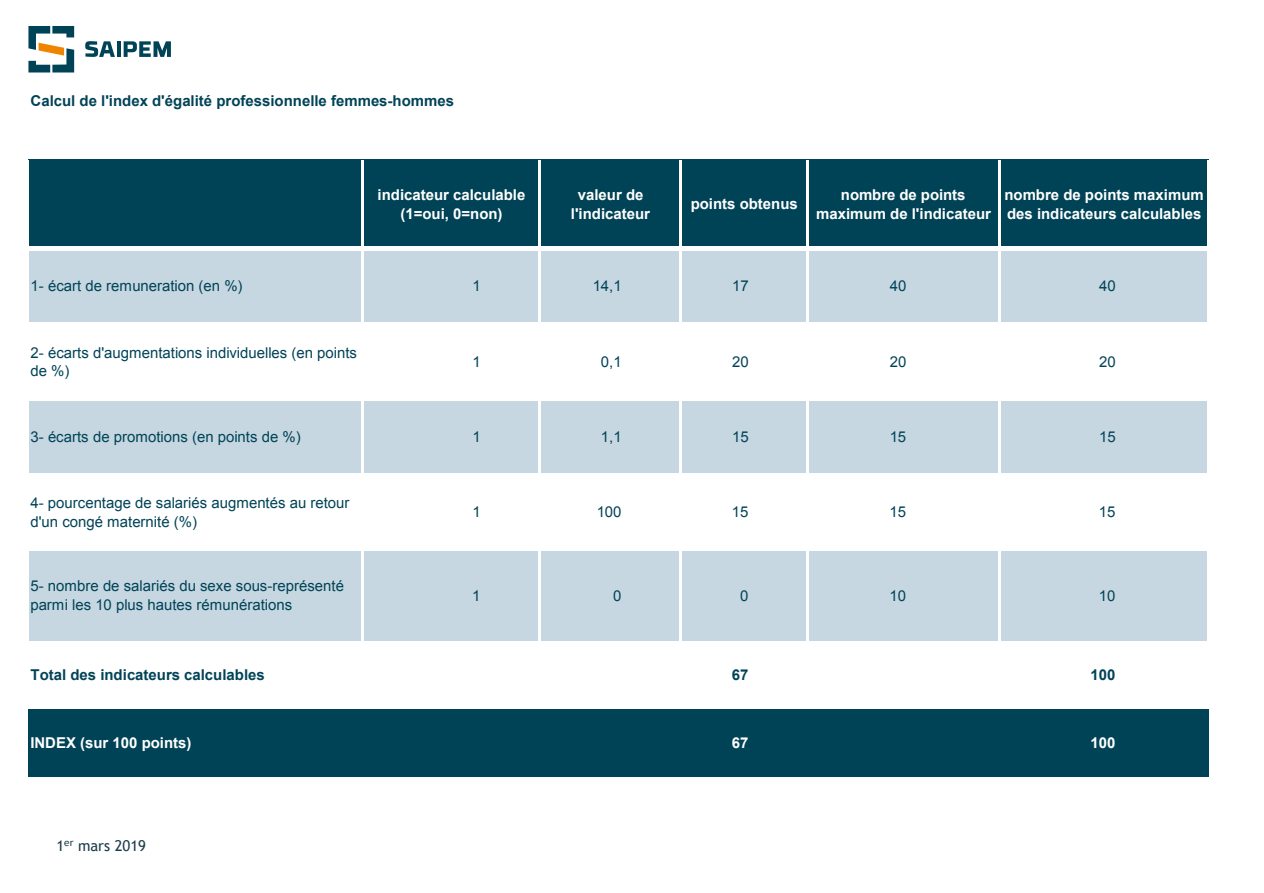
<style>
.page{position:relative;width:1264px;height:893px;background:#fff}
.page>*{position:absolute;margin:0;border:0;box-sizing:border-box;transform-origin:0 0}
.t1{font:15px/18.6px "Arial";color:#004357}
.t2{font:700 15px/19.2px "Arial";color:#fff;text-align:center}
.t3{font:700 15px "Arial";color:#004357}
.t4{font:15px "Trebuchet MS";color:#1b3e4c}
</style>
<div class="page">
<div style="left:28px;top:160px;width:1180px;height:89px;background:#004357"></div>
<div style="left:28px;top:248px;width:1180px;height:76px;background:#c6d7e1"></div>
<div style="left:28px;top:399px;width:1180px;height:75px;background:#c6d7e1"></div>
<div style="left:28px;top:549px;width:1180px;height:92px;background:#c6d7e1"></div>
<div style="left:28px;top:708px;width:1180px;height:68px;background:#004357"></div>
<hr style="left:26px;top:160px;width:3px;height:86px;background:#fff">
<hr style="left:361px;top:160px;width:3px;height:86px;background:#fff">
<hr style="left:538px;top:160px;width:3px;height:86px;background:#fff">
<hr style="left:679px;top:160px;width:3px;height:86px;background:#fff">
<hr style="left:806px;top:160px;width:2px;height:86px;background:#fff">
<hr style="left:997px;top:160px;width:3px;height:86px;background:#fff">
<hr style="left:1206px;top:160px;width:3px;height:86px;background:#fff">
<hr style="left:26px;top:251px;width:3px;height:390px;background:#fff">
<hr style="left:361px;top:251px;width:3px;height:390px;background:#fff">
<hr style="left:538px;top:251px;width:3px;height:390px;background:#fff">
<hr style="left:679px;top:251px;width:3px;height:390px;background:#fff">
<hr style="left:806px;top:251px;width:2px;height:390px;background:#fff">
<hr style="left:997px;top:251px;width:3px;height:390px;background:#fff">
<hr style="left:1206px;top:251px;width:3px;height:390px;background:#fff">
<div style="left:26px;top:246px;width:1183px;height:5px;background:#fff"></div>
<hr style="left:29px;top:322px;width:1180px;height:3px;background:#fff">
<hr style="left:29px;top:398px;width:1180px;height:2px;background:#fff">
<hr style="left:29px;top:473px;width:1180px;height:3px;background:#fff">
<hr style="left:29px;top:548px;width:1180px;height:3px;background:#fff">
<svg style="left:85px;top:41px;width:86px;height:16px"></svg>
<svg style="left:28px;top:26px;width:46px;height:46px"></svg>
<p class="t3" style="left:31px;top:91px;width:425px">Calcul de l'index d'égalité professionnelle femmes-hommes</p>
<p class="t2" style="left:377px;top:185px;width:149px">indicateur calculable (1=oui, 0=non)</p>
<p class="t2" style="left:570px;top:185px;width:81px">valeur de l'indicateur</p>
<p class="t2" style="left:690px;top:195px;width:109px">points obtenus</p>
<p class="t2" style="left:816px;top:185px;width:176px">nombre de points maximum de l'indicateur</p>
<p class="t2" style="left:1004px;top:185px;width:201px;text-align:left">nombre de points maximum des indicateurs calculables</p>
<p class="t1" style="left:31px;top:277px;width:213px">1- écart de remuneration (en %)</p>
<p class="t1" style="left:472px;top:277px;width:10px">1</p>
<p class="t1" style="left:592px;top:277px;width:31px">14,1</p>
<p class="t1" style="left:732px;top:277px;width:18px">17</p>
<p class="t1" style="left:889px;top:277px;width:18px">40</p>
<p class="t1" style="left:1098px;top:277px;width:18px">40</p>
<p class="t1" style="left:31px;top:343px;width:328px">2- écarts d'augmentations individuelles (en points de %)</p>
<p class="t1" style="left:472px;top:352px;width:10px">1</p>
<p class="t1" style="left:600px;top:352px;width:22px">0,1</p>
<p class="t1" style="left:732px;top:352px;width:18px">20</p>
<p class="t1" style="left:889px;top:352px;width:18px">20</p>
<p class="t1" style="left:1098px;top:352px;width:18px">20</p>
<p class="t1" style="left:31px;top:427px;width:271px">3- écarts de promotions (en points de %)</p>
<p class="t1" style="left:472px;top:427px;width:10px">1</p>
<p class="t1" style="left:600px;top:427px;width:22px">1,1</p>
<p class="t1" style="left:732px;top:427px;width:18px">15</p>
<p class="t1" style="left:889px;top:427px;width:18px">15</p>
<p class="t1" style="left:1098px;top:427px;width:18px">15</p>
<p class="t1" style="left:30px;top:493px;width:320px">4- pourcentage de salariés augmentés au retour d'un congé maternité (%)</p>
<p class="t1" style="left:472px;top:503px;width:10px">1</p>
<p class="t1" style="left:596px;top:503px;width:26px">100</p>
<p class="t1" style="left:731px;top:503px;width:18px">15</p>
<p class="t1" style="left:889px;top:503px;width:18px">15</p>
<p class="t1" style="left:1098px;top:503px;width:18px">15</p>
<p class="t1" style="left:30px;top:577px;width:315px">5- nombre de salariés du sexe sous-représenté parmi les 10 plus hautes rémunérations</p>
<p class="t1" style="left:472px;top:586px;width:10px">1</p>
<p class="t1" style="left:613px;top:586px;width:10px">0</p>
<p class="t1" style="left:740px;top:586px;width:10px">0</p>
<p class="t1" style="left:889px;top:586px;width:18px">10</p>
<p class="t1" style="left:1098px;top:586px;width:18px">10</p>
<p class="t3" style="left:30px;top:665px;width:236px">Total des indicateurs calculables</p>
<p class="t3" style="left:731px;top:665px;width:18px">67</p>
<p class="t3" style="left:1090px;top:665px;width:26px">100</p>
<p class="t2" style="left:30px;top:733px;width:163px">INDEX (sur 100 points)</p>
<p class="t2" style="left:731px;top:733px;width:18px">67</p>
<p class="t2" style="left:1090px;top:733px;width:26px">100</p>
<p class="t4" style="left:56px;top:836px;width:91px">1<sup>er</sup> mars 2019</p>
</div>
